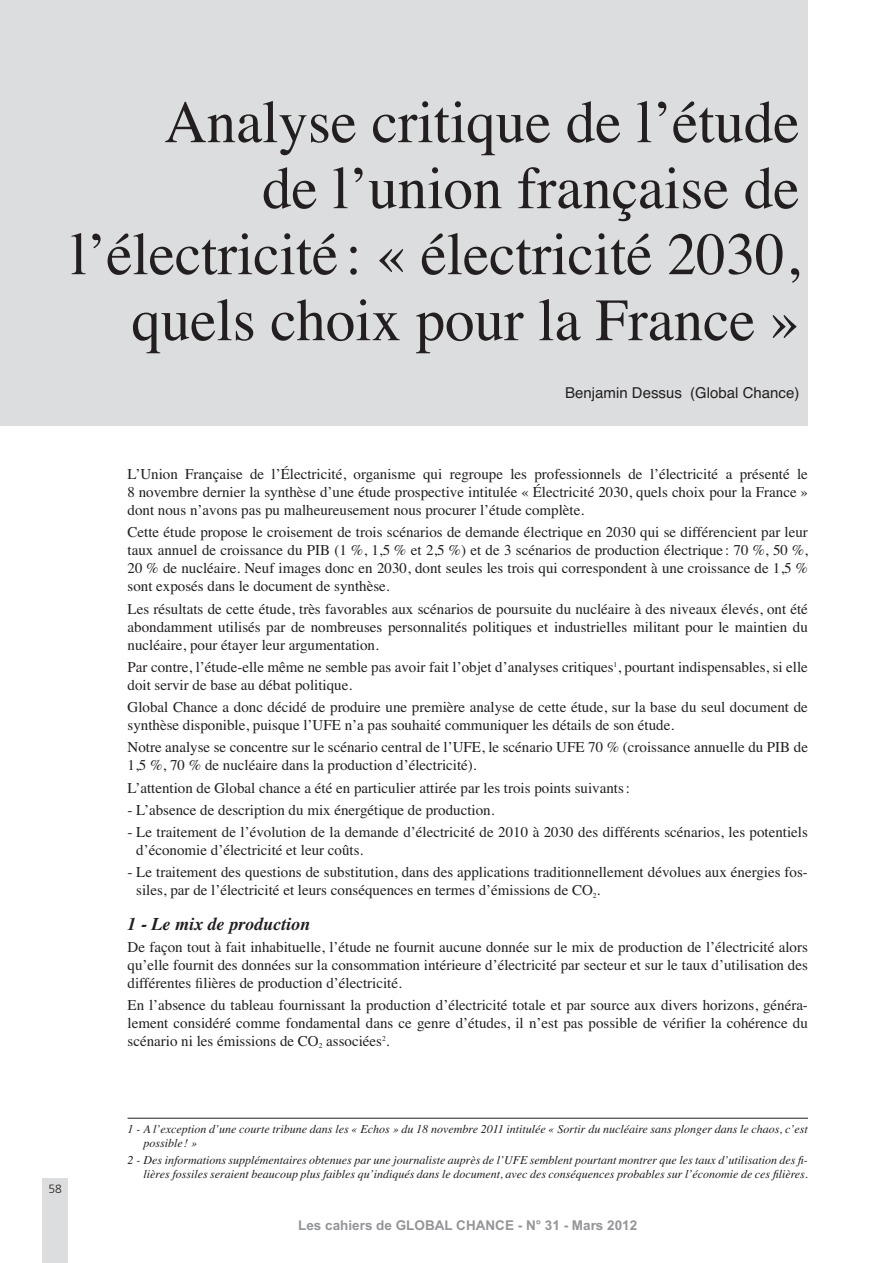
<style>
.page{position:relative;width:893px;height:1263px;background:#fff}
.page>*{position:absolute;margin:0;border:0;box-sizing:border-box;transform-origin:0 0}
.t1{font:60px/66px "Times";color:#231f20;text-align:right}
.t2{font:italic 700 18px "Times";color:#231f20}
.t3{font:15px/18px "Times";color:#231f20;text-align:justify}
.t4{font:15px "Helvetica";color:#231f20}
.t5{font:700 13.5px "Arial";color:#939598}
.t6{font:italic 12px/14.4px "Times";color:#231f20}
.t7{font:300 12px "Frutiger";color:#231f20}
</style>
<div class="page">
<div style="left:43px;top:1178px;width:25px;height:85px;background:#dcddde"></div>
<div style="left:0;top:0;width:808px;height:425px;background:#dcddde"></div>
<hr style="left:128px;top:1118px;width:680px;height:1px;background:#231f20">
<p class="t1" style="left:70px;top:95px;width:731px">Analyse critique de l’étude<br>de l’union française de l’électricité : « électricité 2030, quels choix pour la France »</p>
<p class="t4" style="left:565px;top:387px;width:236px">Benjamin Dessus (Global Chance)</p>
<p class="t3" style="left:128px;top:466px;width:682px">L’Union Française de l’Électricité, organisme qui regroupe les professionnels de l’électricité a présenté le 8 novembre dernier la synthèse d’une étude prospective intitulée « Électricité 2030, quels choix pour la France » dont nous n’avons pas pu malheureusement nous procurer l’étude complète.</p>
<p class="t3" style="left:128px;top:525px;width:682px">Cette étude propose le croisement de trois scénarios de demande électrique en 2030 qui se différencient par leur taux annuel de croissance du PIB (1 %, 1,5 % et 2,5 %) et de 3 scénarios de production électrique : 70 %, 50 %, 20 % de nucléaire. Neuf images donc en 2030, dont seules les trois qui correspondent à une croissance de 1,5 % sont exposés dans le document de synthèse.</p>
<p class="t3" style="left:128px;top:601px;width:682px">Les résultats de cette étude, très favorables aux scénarios de poursuite du nucléaire à des niveaux élevés, ont été abondamment utilisés par de nombreuses personnalités politiques et industrielles militant pour le maintien du nucléaire, pour étayer leur argumentation.</p>
<p class="t3" style="left:128px;top:659px;width:682px">Par contre, l’étude-elle même ne semble pas avoir fait l’objet d’analyses critiques<sup>1</sup>, pourtant indispensables, si elle doit servir de base au débat politique.</p>
<p class="t3" style="left:128px;top:699px;width:682px">Global Chance a donc décidé de produire une première analyse de cette étude, sur la base du seul document de synthèse disponible, puisque l’UFE n’a pas souhaité communiquer les détails de son étude.</p>
<p class="t3" style="left:128px;top:740px;width:682px">Notre analyse se concentre sur le scénario central de l’UFE, le scénario UFE 70 % (croissance annuelle du PIB de<br>1,5 %, 70 % de nucléaire dans la production d’électricité).</p>
<p class="t3" style="left:128px;top:780px;width:504px">L’attention de Global chance a été en particulier attirée par les trois points suivants :</p>
<p class="t3" style="left:128px;top:802px;width:368px">- L’absence de description du mix énergétique de production.</p>
<p class="t3" style="left:136px;top:824px;width:673px;text-indent:-9px">- Le traitement de l’évolution de la demande d’électricité de 2010 à 2030 des différents scénarios, les potentiels d’économie d’électricité et leur coûts.</p>
<p class="t3" style="left:136px;top:865px;width:673px;text-indent:-9px">- Le traitement des questions de substitution, dans des applications traditionnellement dévolues aux énergies fos&shy;siles, par de l’électricité et leurs conséquences en termes d’émissions de CO<sub>2</sub>.</p>
<p class="t2" style="left:128px;top:917px;width:184px">1 - Le mix de production</p>
<p class="t3" style="left:128px;top:939px;width:682px">De façon tout à fait inhabituelle, l’étude ne fournit aucune donnée sur le mix de production de l’électricité alors qu’elle fournit des données sur la consommation intérieure d’électricité par secteur et sur le taux d’utilisation des différentes filières de production d’électricité.</p>
<p class="t3" style="left:128px;top:997px;width:682px">En l’absence du tableau fournissant la production d’électricité totale et par source aux divers horizons, généra&shy;lement considéré comme fondamental dans ce genre d’études, il n’est pas possible de vérifier la cohérence du scénario ni les émissions de CO<sub>2</sub> associées<sup>2</sup>.</p>
<p class="t7" style="left:49px;top:1184px;width:15px">58</p>
<p class="t6" style="left:143px;top:1122px;width:666px;text-indent:-16px">1 - A l’exception d’une courte tribune dans les « Echos » du 18 novembre 2011 intitulée « Sortir du nucléaire sans plonger dans le chaos, c’est possible ! »</p>
<p class="t6" style="left:128px;top:1153px;width:682px;text-align:right">2 - Des informations supplémentaires obtenues par une journaliste auprès de l’UFE semblent pourtant montrer que les taux d’utilisation des fi&shy;lières fossiles seraient beaucoup plus faibles qu’indiqués dans le document, avec des conséquences probables sur l’économie de ces filières.</p>
<p class="t5" style="left:298px;top:1218px;width:340px">Les cahiers de GLOBAL CHANCE - N° 31 - Mars 2012</p>
</div>
